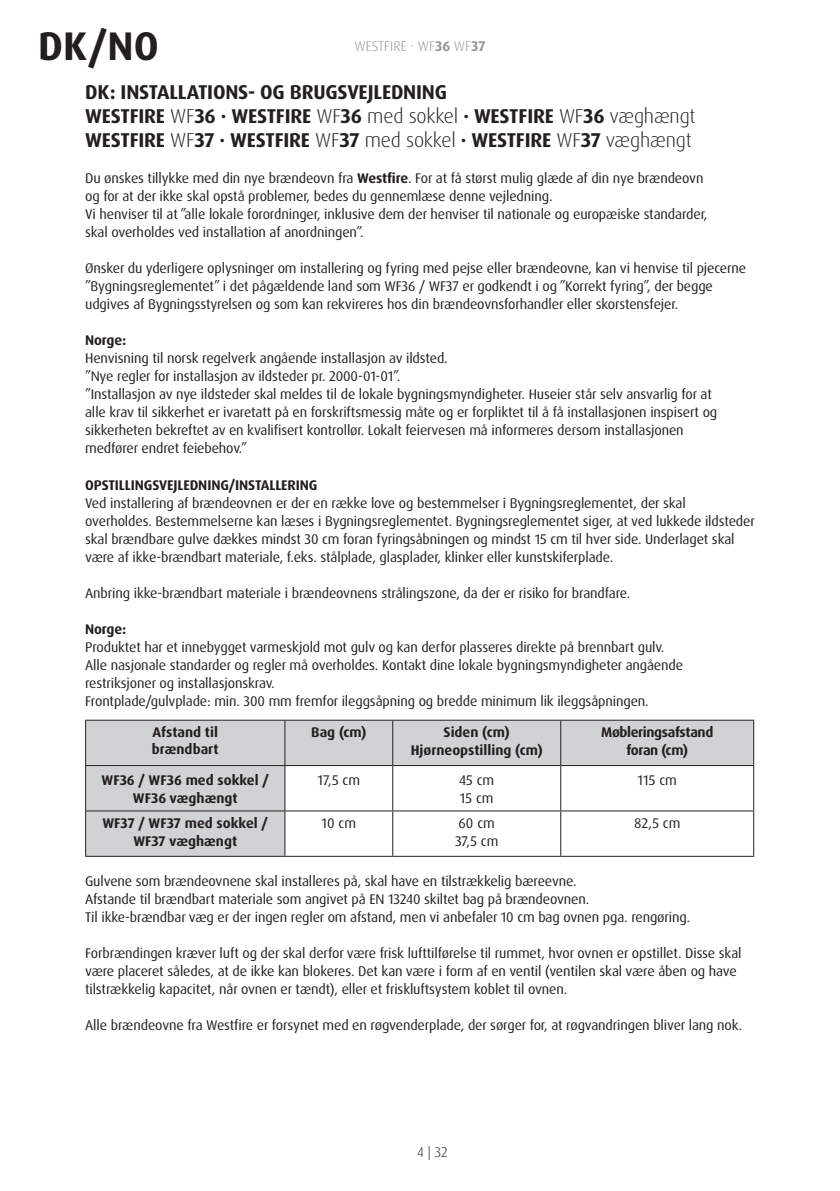
<style>
.page{position:relative;width:840px;height:1191px;background:#fff}
.page>*{position:absolute;margin:0;border:0;box-sizing:border-box;transform-origin:0 0}
.xx_overskrift{font:700 40px "Dax Pro";color:#231f20}
.xx_overskrift-2{font:700 20px/24px "Dax Pro";letter-spacing:-.01em;color:#231f20}
.xx_brød{font:14px/18px "Dax Pro";letter-spacing:-.01em;color:#231f20}
.xx_brød-2{font:700 14px/16.8px "Dax Pro";letter-spacing:-.01em;color:#231f20}
.xx_brød_-_tabel{font:700 14px/18px "Dax Pro";color:#231f20;text-align:center}
.xx_overskrift_-_tabe{font:700 14px "Dax Pro";letter-spacing:-.025em;color:#231f20}
.t1{font:300 14px "Dax Pro";color:#939598}
.t2{font:300 14px "Dax Pro";color:#231f20}
.s1{font-weight:700}
.s2{font-weight:300}
</style>
<div class="page">
<svg style="left:86px;top:720px;width:666px;height:135px;fill:#d1d2d4"></svg>
<hr style="left:85px;top:719px;width:200px;height:1px;background:#231f20">
<hr style="left:85px;top:720px;width:1px;height:45px;background:#231f20">
<hr style="left:285px;top:719px;width:107px;height:1px;background:#231f20">
<hr style="left:284px;top:720px;width:1px;height:45px;background:#231f20">
<hr style="left:392px;top:719px;width:168px;height:1px;background:#231f20">
<hr style="left:392px;top:720px;width:1px;height:45px;background:#231f20">
<hr style="left:560px;top:719px;width:193px;height:1px;background:#231f20">
<hr style="left:560px;top:720px;width:1px;height:45px;background:#231f20">
<hr style="left:752px;top:720px;width:1px;height:45px;background:#231f20">
<hr style="left:85px;top:765px;width:200px;height:1px;background:#231f20">
<hr style="left:85px;top:766px;width:1px;height:44px;background:#231f20">
<hr style="left:285px;top:765px;width:107px;height:1px;background:#231f20">
<hr style="left:284px;top:766px;width:1px;height:44px;background:#231f20">
<hr style="left:392px;top:765px;width:168px;height:1px;background:#231f20">
<hr style="left:392px;top:766px;width:1px;height:44px;background:#231f20">
<hr style="left:560px;top:765px;width:193px;height:1px;background:#231f20">
<hr style="left:560px;top:766px;width:1px;height:44px;background:#231f20">
<hr style="left:752px;top:766px;width:1px;height:44px;background:#231f20">
<hr style="left:85px;top:810px;width:200px;height:1px;background:#231f20">
<hr style="left:85px;top:811px;width:1px;height:44px;background:#231f20">
<hr style="left:285px;top:810px;width:107px;height:1px;background:#231f20">
<hr style="left:284px;top:811px;width:1px;height:44px;background:#231f20">
<hr style="left:392px;top:810px;width:168px;height:1px;background:#231f20">
<hr style="left:392px;top:811px;width:1px;height:44px;background:#231f20">
<hr style="left:560px;top:810px;width:193px;height:1px;background:#231f20">
<hr style="left:560px;top:811px;width:1px;height:44px;background:#231f20">
<hr style="left:752px;top:811px;width:1px;height:44px;background:#231f20">
<hr style="left:85px;top:855px;width:200px;height:1px;background:#231f20">
<hr style="left:285px;top:855px;width:107px;height:1px;background:#231f20">
<hr style="left:392px;top:855px;width:168px;height:1px;background:#231f20">
<hr style="left:560px;top:855px;width:193px;height:1px;background:#231f20">
<p class="xx_overskrift" style="left:38px;top:20px;width:122px">DK/NO</p>
<p class="t1" style="left:354px;top:37px;width:132px">WESTFIRE · WF<span class="s1">36</span> WF<span class="s1">37</span></p>
<p class="xx_overskrift-2" style="left:85px;top:81px;width:611px">DK: INSTALLATIONS- OG BRUGSVEJLEDNING<br>WESTFIRE <span class="s2">WF</span>36 · WESTFIRE <span class="s2">WF</span>36 <span class="s2">med sokkel</span> · WESTFIRE <span class="s2">WF</span>36 <span class="s2">væghængt</span></p>
<p class="xx_overskrift-2" style="left:85px;top:129px;width:607px">WESTFIRE <span class="s2">WF</span>37 · WESTFIRE <span class="s2">WF</span>37 <span class="s2">med sokkel</span> · WESTFIRE <span class="s2">WF</span>37 <span class="s2">væghængt</span></p>
<p class="xx_brød" style="left:85px;top:170px;width:619px">Du ønskes tillykke med din nye brændeovn fra <span class="s1">Westfire</span>. For at få størst mulig glæde af din nye brændeovn og for at der ikke skal opstå problemer, bedes du gennemlæse denne vejledning.</p>
<p class="xx_brød" style="left:85px;top:206px;width:623px">Vi henviser til at ”alle lokale forordninger, inklusive dem der henviser til nationale og europæiske standarder,</p>
<p class="xx_brød" style="left:85px;top:224px;width:280px">skal overholdes ved installation af anordningen”.</p>
<p class="xx_brød" style="left:85px;top:260px;width:662px">Ønsker du yderligere oplysninger om installering og fyring med pejse eller brændeovne, kan vi henvise til pjecerne ”Bygningsreglementet” i det pågældende land som WF36 / WF37 er godkendt i og ”Korrekt fyring”, der begge udgives af Bygningsstyrelsen og som kan rekvireres hos din brændeovnsforhandler eller skorstensfejer.</p>
<p class="xx_brød-2" style="left:85px;top:332px;width:43px">Norge:</p>
<p class="xx_brød" style="left:85px;top:350px;width:364px">Henvisning til norsk regelverk angående installasjon av ildsted.</p>
<p class="xx_brød" style="left:85px;top:368px;width:316px">”Nye regler for installasjon av ildsteder pr. 2000-01-01”.</p>
<p class="xx_brød" style="left:85px;top:386px;width:633px">”Installasjon av nye ildsteder skal meldes til de lokale bygningsmyndigheter. Huseier står selv ansvarlig for at alle krav til sikkerhet er ivaretatt på en forskriftsmessig måte og er forpliktet til å få installasjonen inspisert og sikkerheten bekreftet av en kvalifisert kontrollør. Lokalt feiervesen må informeres dersom installasjonen medfører endret feiebehov.”</p>
<p class="xx_brød-2" style="left:85px;top:476px;width:234px">OPSTILLINGSVEJLEDNING/INSTALLERING</p>
<p class="xx_brød" style="left:85px;top:494px;width:671px">Ved installering af brændeovnen er der en række love og bestemmelser i Bygningsreglementet, der skal overholdes. Bestemmelserne kan læses i Bygningsreglementet. Bygningsreglementet siger, at ved lukkede ildsteder skal brændbare gulve dækkes mindst 30 cm foran fyringsåbningen og mindst 15 cm til hver side. Underlaget skal være af ikke-brændbart materiale, f.eks. stålplade, glasplader, klinker eller kunstskiferplade.</p>
<p class="xx_brød" style="left:85px;top:584px;width:546px">Anbring ikke-brændbart materiale i brændeovnens strålingszone, da der er risiko for brandfare.</p>
<p class="xx_brød-2" style="left:85px;top:620px;width:43px">Norge:</p>
<p class="xx_brød" style="left:85px;top:638px;width:580px">Produktet har et innebygget varmeskjold mot gulv og kan derfor plasseres direkte på brennbart gulv.</p>
<p class="xx_brød" style="left:85px;top:656px;width:599px">Alle nasjonale standarder og regler må overholdes. Kontakt dine lokale bygningsmyndigheter angående restriksjoner og installasjonskrav.</p>
<p class="xx_brød" style="left:85px;top:692px;width:564px">Frontplade/gulvplade: min. 300 mm fremfor ileggsåpning og bredde minimum lik ileggsåpningen.</p>
<p class="xx_brød-2" style="left:152px;top:723px;width:68px">Afstand til brændbart</p>
<p class="xx_brød-2" style="left:311px;top:723px;width:57px">Bag (cm)</p>
<p class="xx_brød-2" style="left:443px;top:723px;width:68px">Siden (cm)</p>
<p class="xx_brød-2" style="left:410px;top:741px;width:133px">Hjørneopstilling (cm)</p>
<p class="xx_brød_-_tabel" style="left:101px;top:771px;width:169px">WF36 / WF36 med sokkel /<br>WF36 væghængt</p>
<p class="xx_brød" style="left:317px;top:771px;width:44px">17,5 cm</p>
<p class="xx_brød" style="left:459px;top:771px;width:37px">45 cm</p>
<p class="xx_brød" style="left:459px;top:789px;width:35px">15 cm</p>
<p class="xx_brød_-_tabel" style="left:102px;top:814px;width:167px">WF37 / WF37 med sokkel /<br>WF37 væghængt</p>
<p class="xx_brød" style="left:321px;top:814px;width:36px">10 cm</p>
<p class="xx_brød" style="left:458px;top:814px;width:38px">60 cm</p>
<p class="xx_brød" style="left:455px;top:832px;width:45px">37,5 cm</p>
<p class="xx_overskrift_-_tabe" style="left:600px;top:723px;width:114px">Møbleringsafstand</p>
<p class="xx_overskrift_-_tabe" style="left:626px;top:741px;width:63px">foran (cm)</p>
<p class="xx_brød" style="left:637px;top:771px;width:41px">115 cm</p>
<p class="xx_brød" style="left:633px;top:814px;width:48px">82,5 cm</p>
<p class="xx_brød" style="left:85px;top:872px;width:492px">Gulvene som brændeovnene skal installeres på, skal have en tilstrækkelig bæreevne.</p>
<p class="xx_brød" style="left:85px;top:890px;width:505px">Afstande til brændbart materiale som angivet på EN 13240 skiltet bag på brændeovnen.</p>
<p class="xx_brød" style="left:85px;top:908px;width:606px">Til ikke-brændbar væg er der ingen regler om afstand, men vi anbefaler 10 cm bag ovnen pga. rengøring.</p>
<p class="xx_brød" style="left:85px;top:944px;width:657px">Forbrændingen kræver luft og der skal derfor være frisk lufttilførelse til rummet, hvor ovnen er opstillet. Disse skal være placeret således, at de ikke kan blokeres. Det kan være i form af en ventil (ventilen skal være åben og have tilstrækkelig kapacitet, når ovnen er tændt), eller et friskluftsystem koblet til ovnen.</p>
<p class="xx_brød" style="left:85px;top:1016px;width:658px">Alle brændeovne fra Westfire er forsynet med en røgvenderplade, der sørger for, at røgvandringen bliver lang nok.</p>
<p class="t2" style="left:417px;top:1143px;width:32px">4 | 32</p>
</div>
